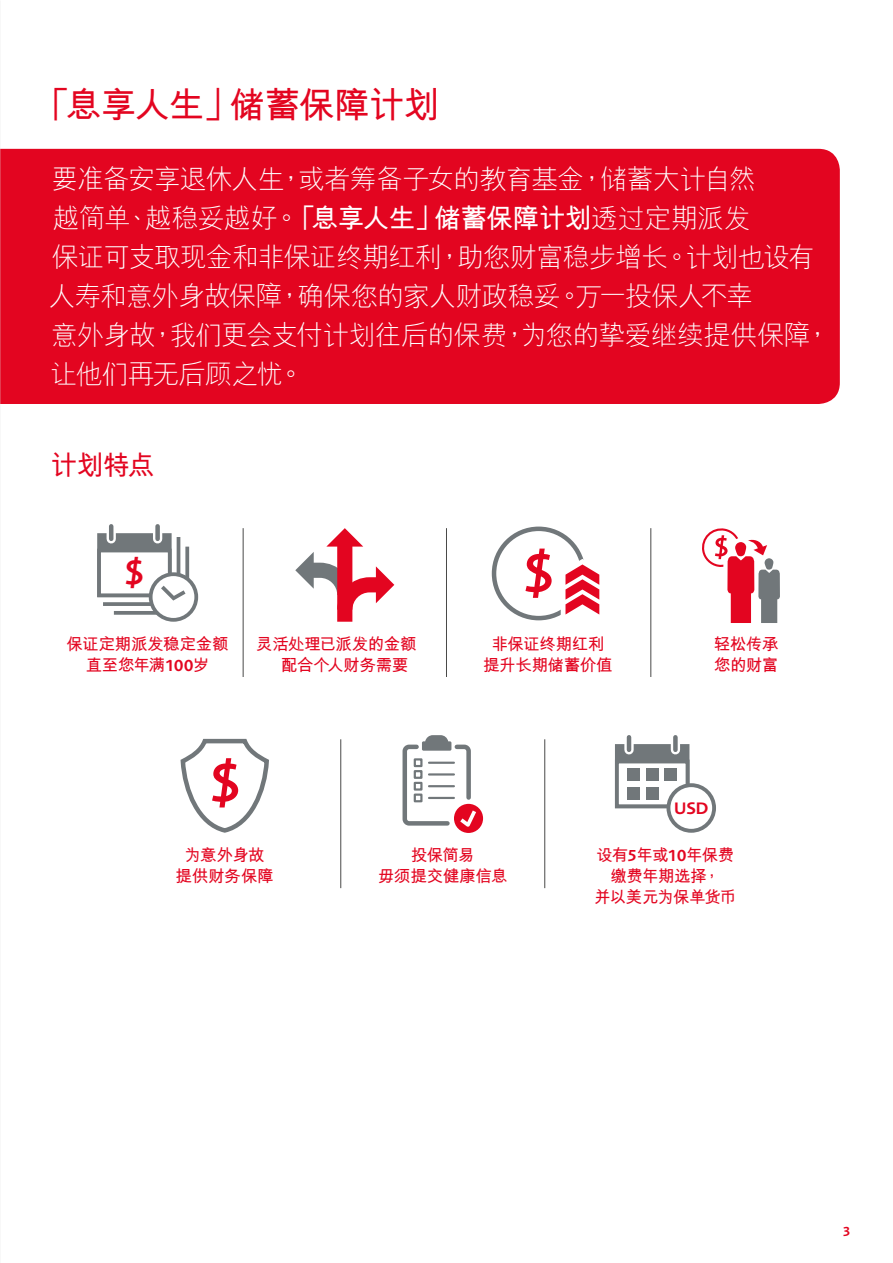
<style>
.page{position:relative;width:893px;height:1263px;background:#fff}
.page>*{position:absolute;margin:0;border:0;box-sizing:border-box;transform-origin:0 0}
.t1{font:500 63.75px "Pru Sans";color:#e30520}
.t2{font:500 40.5px "Pru Sans";color:#e30520}
.t3{font:700 36px "M Hei HKS";letter-spacing:-.04em;color:#e30520}
.t4{font:300 27px/39px "M Hei HKS";letter-spacing:-.035em;color:#fff}
.t5{font:700 27px "M Hei HKS";color:#e30520}
.t6{font:600 17.25px "Pru Sans";color:#e30520}
.t7{font:700 16.5px/21px "M Hei HKS";letter-spacing:-.03em;color:#e30520;text-align:center}
.t8{font:700 16.5px/21px "M Hei HKS";letter-spacing:-.01em;color:#e30520;text-align:center}
.t9{font:600 13.5px "Pru Sans";color:#e30520}
.s1{font-weight:700}
.s2{font-family:"Pru Sans";font-weight:600}
</style>
<div class="page">
<div style="left:0;top:149px;width:840px;height:255px;background:#e30520"></div>
<hr style="left:340px;top:739px;width:1px;height:149px;background:#4a4a49">
<hr style="left:544px;top:739px;width:1px;height:149px;background:#4a4a49">
<hr style="left:446px;top:528px;width:1px;height:149px;background:#4a4a49">
<hr style="left:243px;top:528px;width:1px;height:149px;background:#4a4a49">
<hr style="left:651px;top:528px;width:1px;height:149px;background:#4a4a49">
<svg style="left:295px;top:528px;width:99px;height:94px"></svg>
<div style="left:492px;top:527px;width:94px;height:93px;border:4px solid #71777a;border-radius:50%"></div>
<svg style="left:556px;top:551px;width:44px;height:66px"></svg>
<hr style="left:109px;top:526px;width:4px;height:13px;background:#71777a">
<div style="left:155px;top:526px;width:5px;height:13px;background:#71777a"></div>
<div style="left:97px;top:549px;width:75px;height:48px;background:#71777a"></div>
<svg style="left:151px;top:574px;width:45px;height:46px"></svg>
<div style="left:149px;top:572px;width:49px;height:50px;border:4px solid #71777a;border-radius:50%"></div>
<svg style="left:99px;top:533px;width:92px;height:84px"></svg>
<div style="left:454px;top:804px;width:29px;height:29px;background:#e30520;border-radius:50%"></div>
<svg style="left:402px;top:735px;width:77px;height:96px"></svg>
<svg style="left:180px;top:738px;width:89px;height:95px"></svg>
<svg style="left:676px;top:528px;width:104px;height:305px"></svg>
<div style="left:615px;top:744px;width:74px;height:64px;background:#71777a;border:4px solid #71777a"></div>
<svg style="left:624px;top:737px;width:10px;height:13px"></svg>
<div style="left:671px;top:737px;width:9px;height:13px;background:#fff"></div>
<hr style="left:627px;top:737px;width:4px;height:13px;background:#71777a">
<div style="left:673px;top:737px;width:5px;height:13px;background:#71777a"></div>
<div style="left:615px;top:759px;width:74px;height:49px;background:#fff;border:4px solid #71777a"></div>
<div style="left:668px;top:785px;width:46px;height:46px;background:#fff;border-radius:50%"></div>
<div style="left:666px;top:783px;width:50px;height:50px;border:4px solid #71777a;border-radius:50%"></div>
<div style="left:628px;top:769px;width:12px;height:12px;background:#71777a"></div>
<div style="left:628px;top:787px;width:12px;height:12px;background:#71777a"></div>
<div style="left:646px;top:769px;width:12px;height:12px;background:#71777a"></div>
<div style="left:646px;top:787px;width:12px;height:12px;background:#71777a"></div>
<div style="left:664px;top:769px;width:13px;height:12px;background:#71777a"></div>
<h3 class="t3" style="left:34px;top:78px;width:407px">「息享人生」儲蓄保障計劃</h3>
<p class="t4" style="left:49px;top:159px;width:784px">要準備安享退休人生，或者籌備子女的教育基金，儲蓄大計自然<br>越簡單、越穩妥越好。<span class="s1">「息享人生」儲蓄保障計劃</span>透過定期派發<br>保證可支取現金和非保證終期紅利，助您財富穩步增長。計劃也設有人壽和意外身故保障，確保您的家人財政穩妥。萬一投保人不幸<br>意外身故，我們更會支付計劃往後的保費，為您的摯愛繼續提供保障，讓他們再無後顧之憂。</p>
<p class="t5" style="left:50px;top:445px;width:106px">計劃特點</p>
<h2 class="t2" style="left:124px;top:551px;width:23px">$</h2>
<h1 class="t1" style="left:521px;top:539px;width:36px">$</h1>
<p class="t7" style="left:256px;top:632px;width:179px">靈活處理已派發的金額　配合個人財務需要</p>
<p class="t7" style="left:67px;top:632px;width:164px">保證定期派發穩定金額直至您年滿<span class="s2">100</span>歲</p>
<p class="t7" style="left:714px;top:632px;width:66px;text-align:left">輕鬆傳承您的財富</p>
<p class="t7" style="left:483px;top:632px;width:131px">非保證終期紅利提升長期儲蓄價值</p>
<h1 class="t1" style="left:208px;top:749px;width:36px">$</h1>
<p class="t8" style="left:175px;top:843px;width:100px">為意外身故提供財務保障</p>
<p class="t7" style="left:378px;top:843px;width:131px">投保簡易<br>毋須提交健康信息</p>
<p class="t6" style="left:674px;top:798px;width:36px">USD</p>
<p class="t7" style="left:594px;top:843px;width:144px">設有<span class="s2">5</span>年或<span class="s2">10</span>年保費繳費年期選擇，<br>並以美元為保單貨幣</p>
<p class="t9" style="left:843px;top:1224px;width:9px">3</p>
</div>
